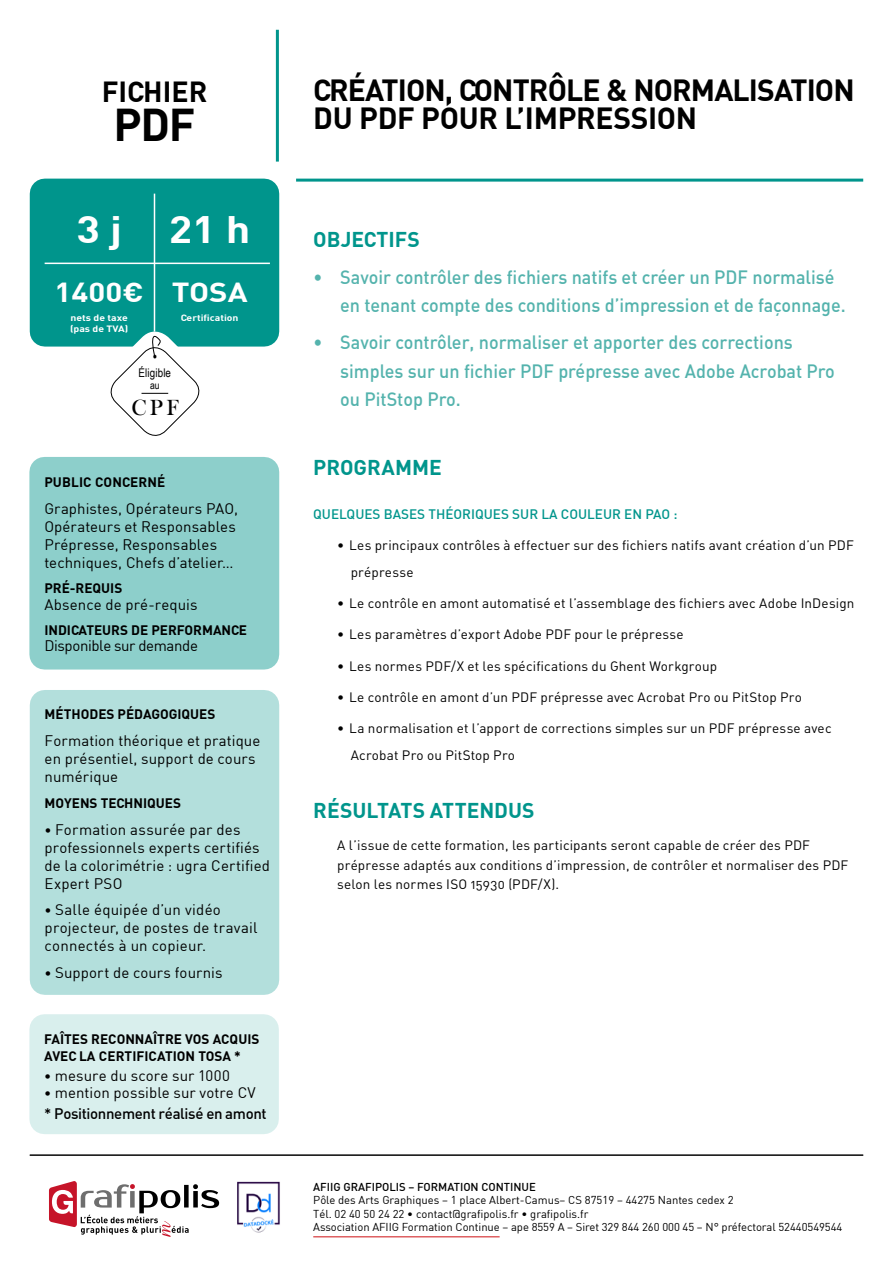
<style>
.page{position:relative;width:893px;height:1263px;background:#fff}
.page>*{position:absolute;margin:0;border:0;box-sizing:border-box;transform-origin:0 0}
.t1{font:700 45px "DIN";color:#000}
.t2{font:700 37.5px "DIN";color:#fff;scale:1.16 1}
.t3{font:700 30px/28.5px "DIN";letter-spacing:-.03em;color:#000}
.t4{font:700 28.5px "DIN";color:#000}
.t5{font:700 27px "DIN";color:#fff;scale:1.16 1}
.t6{font:22.5px "Bask Old Face";color:#000}
.t7{font:700 21px "DIN";color:#00958c}
.t8{font:500 18.9px/28.5px "DIN";color:#54b3ad;scale:.95 1}
.t9{font:15px/18px "DIN";letter-spacing:.005em;color:#000}
.t10{font:500 15px/20.7px "DIN";letter-spacing:-.02em;color:#000}
.t11{font:15px "DIN";letter-spacing:-.025em;color:#000}
.t12{font:15px "Arial Narrow";color:#000}
.t13{font:13.5px/27px "DIN Regular Alternate";letter-spacing:.01em;color:#000}
.t14{font:700 13.5px/16.5px "DIN";color:#000}
.t15{font:500 13.5px "DIN";color:#00958c}
.t16{font:12px "Arial Narrow";letter-spacing:.01em;color:#000}
.t17{font:11.25px/13.5px "DIN";letter-spacing:-.005em;color:#000}
.t18{font:500 11.25px "DIN";color:#000}
.t19{font:10.5px "Arial Narrow";color:#000}
.t20{font:700 9px "DIN";color:#fff;scale:1.16 1}
.s1{font-size:13.5px}
.s2{font-weight:400;font-size:13.5px}
.s3{font-weight:400}
</style>
<div class="page">
<div style="left:45px;top:194px;width:219px;height:138px;background:#00958c"></div>
<div style="left:30px;top:179px;width:249px;height:168px;border:30px solid #00958c"></div>
<div style="left:29px;top:457px;width:250px;height:212px;background:#8dcfcb"></div>
<hr style="left:276px;top:30px;width:3px;height:132px;background:#00958c">
<hr style="left:296px;top:179px;width:567px;height:3px;background:#00958c">
<hr style="left:154px;top:194px;width:1px;height:138px;background:#fff">
<hr style="left:45px;top:263px;width:225px;height:1px;background:#fff">
<svg style="left:94px;top:324px;width:122px;height:112px"></svg>
<svg style="left:49px;top:1181px;width:170px;height:56px"></svg>
<hr style="left:30px;top:1155px;width:833px;height:1px;background:#000">
<img style="left:237px;top:1181px;width:43px;height:52px">
<hr style="left:313px;top:1236px;width:187px;height:1px;background:#cd1013">
<div style="left:30px;top:690px;width:249px;height:305px;background:#b3dfdc"></div>
<div style="left:29px;top:1014px;width:250px;height:120px;background:#d9efed"></div>
<h3 class="t4" style="left:102px;top:73px;width:107px">FICHIER</h3>
<h1 class="t1" style="left:114px;top:95px;width:83px">PDF</h1>
<h2 class="t2" style="left:76px;top:205px;width:41px">3 j</h2>
<h2 class="t2" style="left:169px;top:205px;width:72px">21 h</h2>
<h3 class="t5" style="left:55px;top:275px;width:168px">1400€ TOSA</h3>
<p class="t20" style="left:71px;top:312px;width:51px">nets de taxe</p>
<p class="t20" style="left:181px;top:312px;width:51px">Certification</p>
<p class="t20" style="left:70px;top:322px;width:52px">(pas de TVA)</p>
<p class="t12" style="left:153px;top:346px;width:6px">•</p>
<p class="t16" style="left:139px;top:364px;width:34px">Éligible</p>
<p class="t19" style="left:150px;top:377px;width:11px">au</p>
<h3 class="t6" style="left:131px;top:395px;width:49px">CPF</h3>
<p class="t14" style="left:44px;top:474px;width:123px">PUBLIC CONCERNÉ</p>
<p class="t9" style="left:44px;top:499px;width:195px">Graphistes, Opérateurs PAO,<br>Opérateurs et Responsables<br>Prépresse, Responsables techniques, Chefs d’atelier…</p>
<p class="t14" style="left:44px;top:579px;width:80px">PRÉ-REQUIS</p>
<p class="t9" style="left:44px;top:595px;width:155px">Absence de pré-requis</p>
<p class="t14" style="left:44px;top:621px;width:204px">INDICATEURS DE PERFORMANCE</p>
<p class="t11" style="left:44px;top:636px;width:155px">Disponible sur demande</p>
<p class="t14" style="left:45px;top:705px;width:172px">MÉTHODES PÉDAGOGIQUES</p>
<p class="t9" style="left:45px;top:731px;width:217px">Formation théorique et pratique en présentiel, support de cours numérique</p>
<p class="t14" style="left:45px;top:794px;width:138px">MOYENS TECHNIQUES</p>
<p class="t9" style="left:45px;top:820px;width:227px"><span class="s1">•</span> Formation assurée par des professionnels experts certifiés de la colorimétrie : ugra Certified<br>Expert PSO</p>
<p class="t9" style="left:45px;top:900px;width:214px"><span class="s1">•</span> Salle équipée d’un vidéo projecteur, de postes de travail connectés à un copieur.</p>
<p class="t9" style="left:45px;top:963px;width:179px"><span class="s1">•</span> Support de cours fournis</p>
<p class="t14" style="left:44px;top:1030px;width:217px">FAÎTES RECONNAÎTRE VOS ACQUIS<br>AVEC LA CERTIFICATION TOSA *</p>
<p class="t9" style="left:44px;top:1067px;width:187px"><span class="s1">•</span> mesure du score sur 1000</p>
<p class="t10" style="left:44px;top:1082px;width:224px"><span class="s2">•</span> <span class="s3">mention possible sur votre CV </span>* Positionnement réalisé en amont</p>
<h3 class="t3" style="left:313px;top:74px;width:543px">CRÉATION, CONTRÔLE &amp; NORMALISATION<br>DU PDF POUR L’IMPRESSION</h3>
<h3 class="t7" style="left:313px;top:226px;width:108px">OBJECTIFS</h3>
<h3 class="t8" style="left:340px;top:262px;width:534px;text-indent:-27px"><span class="s3">•</span> Savoir contrôler des fichiers natifs et créer un PDF normalisé en tenant compte des conditions d’impression et de façonnage.</h3>
<h3 class="t8" style="left:340px;top:328px;width:522px;text-indent:-27px"><span class="s3">•</span> Savoir contrôler, normaliser et apporter des corrections simples sur un fichier PDF prépresse avec Adobe Acrobat Pro ou PitStop Pro.</h3>
<h3 class="t7" style="left:313px;top:453px;width:130px">PROGRAMME</h3>
<p class="t15" style="left:313px;top:505px;width:366px">QUELQUES BASES THÉORIQUES SUR LA COULEUR EN PAO :</p>
<p class="t13" style="left:351px;top:531px;width:505px;text-indent:-14px">• Les principaux contrôles à effectuer sur des fichiers natifs avant création d’un PDF prépresse</p>
<p class="t13" style="left:337px;top:589px;width:519px">• Le contrôle en amont automatisé et l’assemblage des fichiers avec Adobe InDesign</p>
<p class="t13" style="left:337px;top:621px;width:348px">• Les paramètres d’export Adobe PDF pour le prépresse</p>
<p class="t13" style="left:337px;top:652px;width:381px">• Les normes PDF/X et les spécifications du Ghent Workgroup</p>
<p class="t13" style="left:337px;top:683px;width:466px">• Le contrôle en amont d’un PDF prépresse avec Acrobat Pro ou PitStop Pro</p>
<p class="t13" style="left:351px;top:714px;width:482px;text-indent:-14px">• La normalisation et l’apport de corrections simples sur un PDF prépresse avec<br>Acrobat Pro ou PitStop Pro</p>
<h3 class="t7" style="left:313px;top:796px;width:223px">RÉSULTATS ATTENDUS</h3>
<p class="t13" style="left:337px;top:835px;width:513px;line-height:19.5px">A l’issue de cette formation, les participants seront capable de créer des PDF prépresse adaptés aux conditions d’impression, de contrôler et normaliser des PDF selon les normes ISO 15930 (PDF/X).</p>
<p class="t18" style="left:313px;top:1179px;width:224px">AFIIG GRAFIPOLIS – FORMATION CONTINUE</p>
<p class="t17" style="left:313px;top:1193px;width:531px">Pôle des Arts Graphiques – 1 place Albert-Camus– CS 87519 – 44275 Nantes cedex 2<br>Tél. 02 40 50 24 22 • contact@grafipolis.fr • grafipolis.fr<br>Association AFIIG Formation Continue – ape 8559 A – Siret 329 844 260 000 45 – N° préfectoral 52440549544</p>
</div>
